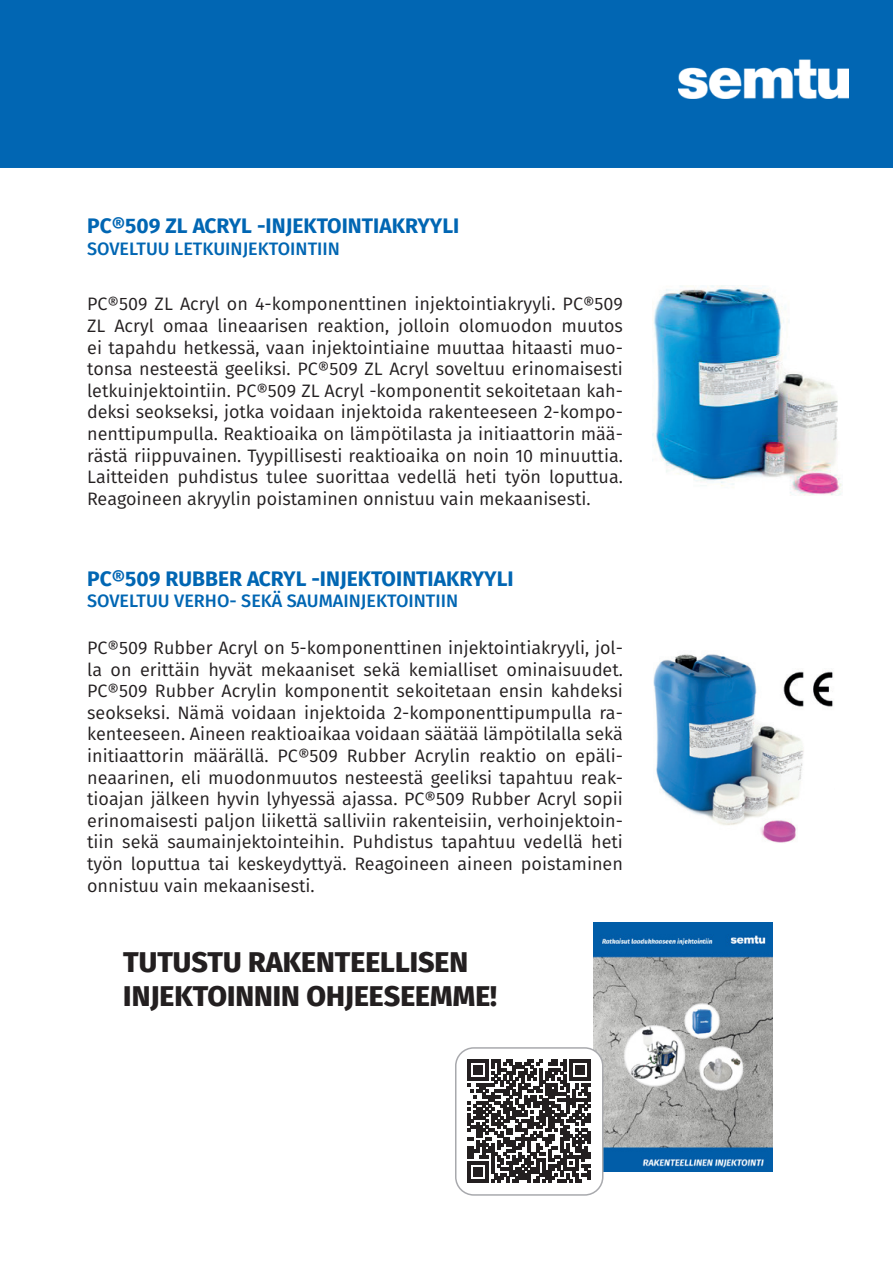
<style>
.page{position:relative;width:893px;height:1263px;background:#fff}
.page>*{position:absolute;margin:0;border:0;box-sizing:border-box;transform-origin:0 0}
.t1{font:800 28.5px "Fira Sans";color:#231f20}
.Kappaletyyli_3{font:700 21px "Fira Sans";color:#0166b3}
.Kappaletyyli_3-2{font:18px/21.6px "Fira Sans";color:#231f20;text-align:justify}
.Kappaletyyli_3-3{font:500 18px "Fira Sans";color:#0166b3}
</style>
<div class="page">
<div style="left:0;top:0;width:893px;height:168px;background:#0166b3"></div>
<img style="left:679px;top:59px;width:170px;height:40px">
<img style="left:653px;top:285px;width:189px;height:211px">
<img style="left:654px;top:654px;width:179px;height:189px">
<img style="left:593px;top:923px;width:180px;height:248px">
<div style="left:456px;top:1048px;width:147px;height:147px;background:#fff;border-radius:18px"></div>
<svg style="left:468px;top:1060px;width:123px;height:123px"></svg>
<div style="left:455px;top:1047px;width:148px;height:149px;border:2px solid #a8a9ad;border-radius:18px"></div>
<p class="Kappaletyyli_3" style="left:87px;top:211px;width:374px">PC®509 ZL ACRYL -INJEKTOINTIAKRYYLI</p>
<p class="Kappaletyyli_3-3" style="left:87px;top:236px;width:254px">SOVELTUU LETKUINJEKTOINTIIN</p>
<p class="Kappaletyyli_3-2" style="left:87px;top:293px;width:537px">PC®509 ZL Acryl on 4-komponenttinen injektointiakryyli. PC®509<br>ZL Acryl omaa lineaarisen reaktion, jolloin olomuodon muutos ei tapahdu hetkessä, vaan injektointiaine muuttaa hitaasti muo&shy;tonsa nesteestä geeliksi. PC®509 ZL Acryl soveltuu erinomaisesti letkuinjektointiin. PC®509 ZL Acryl -komponentit sekoitetaan kah&shy;deksi seokseksi, jotka voidaan injektoida rakenteeseen 2-kompo&shy;nenttipumpulla. Reaktioaika on lämpötilasta ja initiaattorin mää&shy;rästä riippuvainen. Tyypillisesti reaktioaika on noin 10 minuuttia.<br>Laitteiden puhdistus tulee suorittaa vedellä heti työn loputtua.<br>Reagoineen akryylin poistaminen onnistuu vain mekaanisesti.</p>
<p class="Kappaletyyli_3" style="left:87px;top:563px;width:428px">PC®509 RUBBER ACRYL -INJEKTOINTIAKRYYLI</p>
<p class="Kappaletyyli_3-3" style="left:87px;top:588px;width:372px">SOVELTUU VERHO- SEKÄ SAUMAINJEKTOINTIIN</p>
<p class="Kappaletyyli_3-2" style="left:87px;top:637px;width:537px">PC®509 Rubber Acryl on 5-komponenttinen injektointiakryyli, jol&shy;la on erittäin hyvät mekaaniset sekä kemialliset ominaisuudet.<br>PC®509 Rubber Acrylin komponentit sekoitetaan ensin kahdeksi seokseksi. Nämä voidaan injektoida 2-komponenttipumpulla ra&shy;kenteeseen. Aineen reaktioaikaa voidaan säätää lämpötilalla sekä initiaattorin määrällä. PC®509 Rubber Acrylin reaktio on epäli&shy;neaarinen, eli muodonmuutos nesteestä geeliksi tapahtuu reak&shy;tioajan jälkeen hyvin lyhyessä ajassa. PC®509 Rubber Acryl sopii erinomaisesti paljon liikettä salliviin rakenteisiin, verhoinjektoin&shy;tiin sekä saumainjektointeihin. Puhdistus tapahtuu vedellä heti työn loputtua tai keskeydyttyä. Reagoineen aineen poistaminen onnistuu vain mekaanisesti.</p>
<p class="t1" style="left:123px;top:942px;width:346px">TUTUSTU RAKENTEELLISEN</p>
<p class="t1" style="left:123px;top:976px;width:375px">INJEKTOINNIN OHJEESEEMME!</p>
</div>
